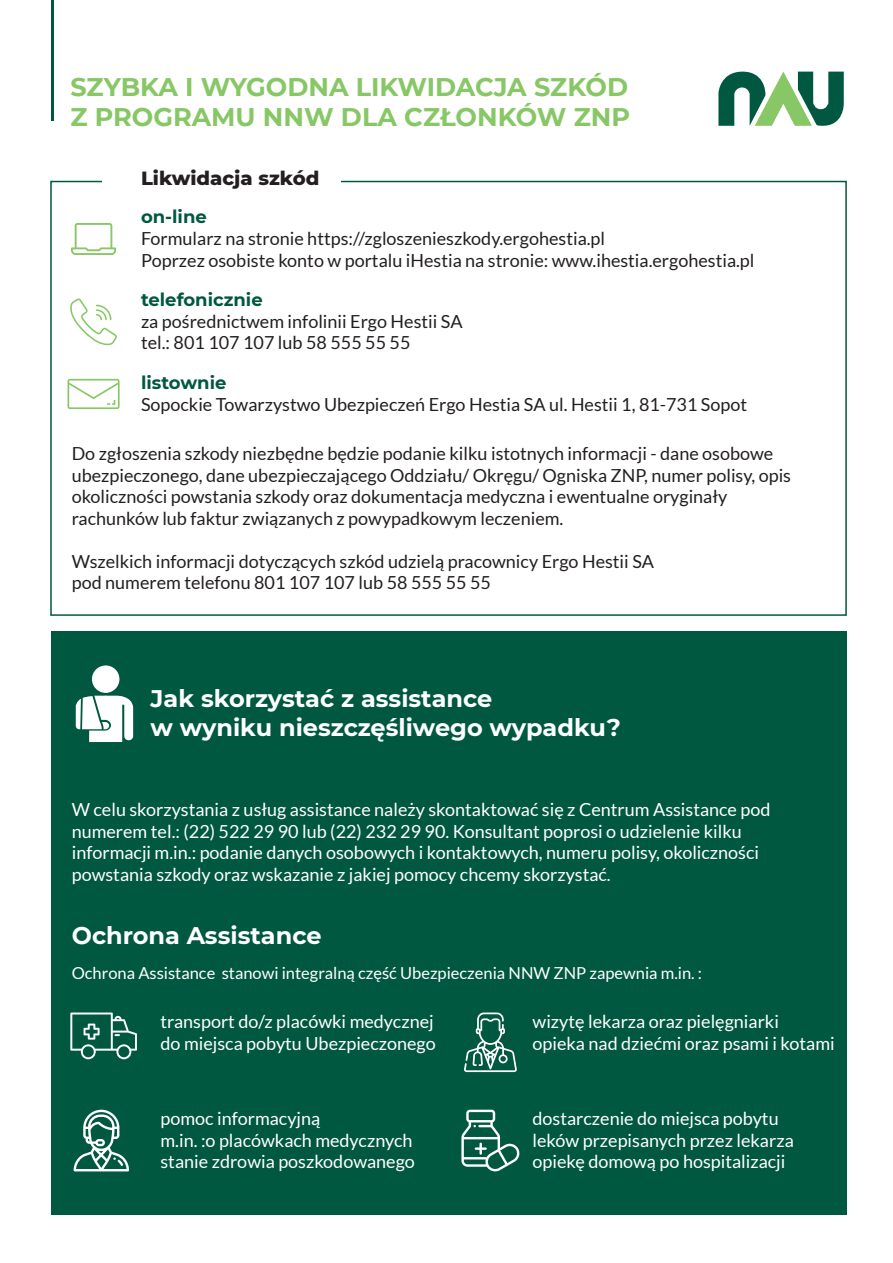
<style>
.page{position:relative;width:893px;height:1263px;background:#fff}
.page>*{position:absolute;margin:0;border:0;box-sizing:border-box;transform-origin:0 0}
.t1{font:700 25.5px/30.6px "Montserrat";color:#87c765}
.t2{font:700 24px/28.8px "Montserrat";color:#fff}
.t3{font:800 19.5px "Montserrat";color:#231f20}
.t4{font:18px/21.6px "Lato";color:#231f20}
.t5{font:18px/21.6px "Lato";color:#fff}
.t6{font:700 18px "Montserrat";color:#005840}
.t7{font:16.5px "Lato";color:#fff}
</style>
<div class="page">
<div style="left:51px;top:632px;width:795px;height:583px;background:#005840"></div>
<hr style="left:51px;top:0;width:2px;height:120px;background:#005840">
<svg style="left:71px;top:223px;width:45px;height:32px"></svg>
<svg style="left:70px;top:298px;width:47px;height:47px"></svg>
<svg style="left:68px;top:379px;width:52px;height:30px"></svg>
<svg style="left:70px;top:1012px;width:67px;height:47px"></svg>
<svg style="left:74px;top:1110px;width:55px;height:61px"></svg>
<svg style="left:464px;top:1012px;width:53px;height:60px"></svg>
<svg style="left:461px;top:1110px;width:59px;height:62px"></svg>
<svg style="left:718px;top:71px;width:126px;height:55px"></svg>
<svg style="left:76px;top:696px;width:57px;height:46px;background:#ccddd9"></svg>
<div style="left:92px;top:665px;width:27px;height:28px;background:#fff;border-radius:50%"></div>
<h1 class="t1" style="left:70px;top:70px;width:561px">SZYBKA I WYGODNA LIKWIDACJA SZKÓD<br>Z PROGRAMU NNW DLA CZŁONKÓW ZNP</h1>
<p class="t3" style="left:141px;top:163px;width:180px">Likwidacja szkód</p>
<p class="t6" style="left:141px;top:204px;width:67px">on-line</p>
<p class="t4" style="left:141px;top:228px;width:615px">Formularz na stronie https://zgloszenieszkody.ergohestia.pl<br>Poprzez osobiste konto w portalu iHestia na stronie: www.ihestia.ergohestia.pl</p>
<p class="t6" style="left:141px;top:287px;width:123px">telefonicznie</p>
<p class="t4" style="left:141px;top:310px;width:323px">za pośrednictwem infolinii Ergo Hestii SA tel.: 801 107 107 lub 58 555 55 55</p>
<p class="t6" style="left:141px;top:370px;width:87px">listownie</p>
<p class="t4" style="left:141px;top:393px;width:608px">Sopockie Towarzystwo Ubezpieczeń Ergo Hestia SA ul. Hestii 1, 81-731 Sopot</p>
<p class="t4" style="left:72px;top:443px;width:721px">Do zgłoszenia szkody niezbędne będzie podanie kilku istotnych informacji - dane osobowe ubezpieczonego, dane ubezpieczającego Oddziału/ Okręgu/ Ogniska ZNP, numer polisy, opis okoliczności powstania szkody oraz dokumentacja medyczna i ewentualne oryginały rachunków lub faktur związanych z powypadkowym leczeniem.</p>
<p class="t4" style="left:72px;top:550px;width:584px">Wszelkich informacji dotyczących szkód udzielą pracownicy Ergo Hestii SA pod numerem telefonu 801 107 107 lub 58 555 55 55</p>
<h2 class="t2" style="left:151px;top:683px;width:472px">Jak skorzystać z assistance<br>w wyniku nieszczęśliwego wypadku?</h2>
<p class="t5" style="left:72px;top:799px;width:700px">W celu skorzystania z usług assistance należy skontaktować się z Centrum Assistance pod numerem tel.: (22) 522 29 90 lub (22) 232 29 90. Konsultant poprosi o udzielenie kilku informacji m.in.: podanie danych osobowych i kontaktowych, numeru polisy, okoliczności powstania szkody oraz wskazanie z jakiej pomocy chcemy skorzystać.</p>
<h2 class="t2" style="left:72px;top:920px;width:251px">Ochrona Assistance</h2>
<p class="t7" style="left:72px;top:964px;width:632px">Ochrona Assistance stanowi integralną część Ubezpieczenia NNW ZNP zapewnia m.in. :</p>
<p class="t5" style="left:160px;top:1010px;width:277px">transport do/z placówki medycznej do miejsca pobytu Ubezpieczonego</p>
<p class="t5" style="left:533px;top:1010px;width:304px">wizytę lekarza oraz pielęgniarki opieka nad dziećmi oraz psami i kotami</p>
<p class="t5" style="left:160px;top:1108px;width:256px">pomoc informacyjną<br>m.in. :o placówkach medycznych stanie zdrowia poszkodowanego</p>
<p class="t5" style="left:533px;top:1108px;width:263px">dostarczenie do miejsca pobytu leków przepisanych przez lekarza opiekę domową po hospitalizacji</p>
</div>
